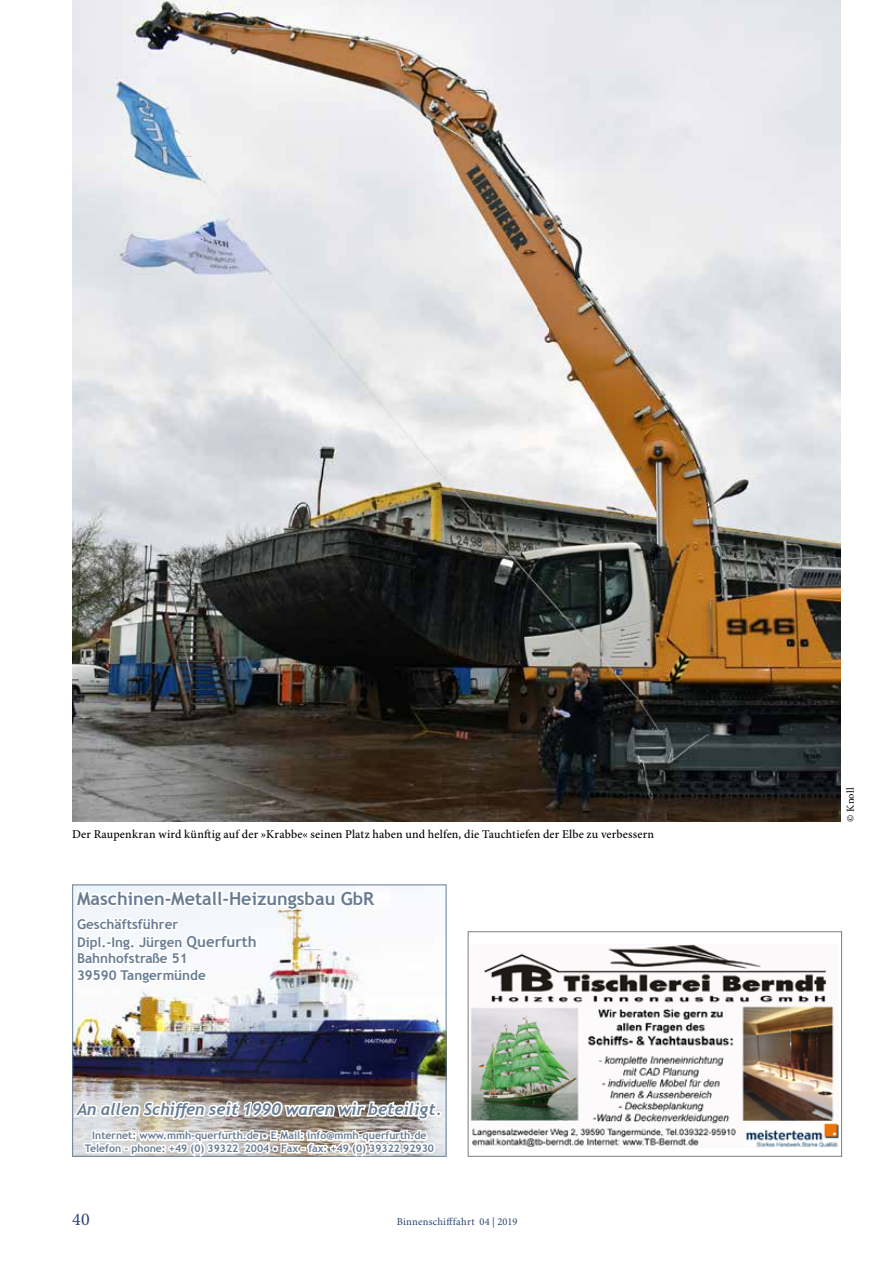
<style>
.page{position:relative;width:893px;height:1263px;background:#fff}
.page>*{position:absolute;margin:0;border:0;box-sizing:border-box;transform-origin:0 0}
.t1{font:700 18px "Trebuchet MS";color:#677c93}
.t2{font:18px "Minion Pro";color:#2a426f}
.t3{font:italic 700 16.5px "Trebuchet";color:#677c93}
.t4{font:700 13.5px/18px "Trebuchet MS";color:#677c93}
.t5{font:500 12px "Minion Pro";letter-spacing:.01em;color:#000}
.t6{font:700 10.5px/12.6px "Trebuchet MS";color:#677c93;text-align:center}
.t7{font:10.5px "Minion Pro";letter-spacing:.02em;color:#2a426f}
.t8{font:10.5px "Minion Pro";color:#000}
.s1{font-size:15px}
</style>
<div class="page">
<img style="left:74px;top:886px;width:370px;height:211px">
<svg style="left:74px;top:886px;width:305px;height:99px"></svg>
<svg style="left:72px;top:1097px;width:372px;height:60px"></svg>
<div style="left:468px;top:931px;width:374px;height:226px;border:1px solid #7c7c7c"></div>
<img style="left:471px;top:944px;width:367px;height:203px">
<img style="left:72px;top:0;width:768px;height:821px">
<p class="t5" style="left:72px;top:827px;width:583px">Der Raupenkran wird künftig auf der »Krabbe« seinen Platz haben und helfen, die Tauchtiefen der Elbe zu verbessern</p>
<h1 class="t1" style="left:77px;top:887px;width:299px">Maschinen-Metall-Heizungsbau GbR</h1>
<p class="t4" style="left:77px;top:915px;width:181px">Geschäftsführer<br>Dipl.-Ing. Jürgen <span class="s1">Querfurth</span></p>
<p class="t4" style="left:77px;top:950px;width:130px;line-height:16.2px">Bahnhofstraße 51<br>39590 Tangermünde</p>
<h2 class="t3" style="left:77px;top:1099px;width:366px">An allen Schiffen seit 1990 waren wir beteiligt.</h2>
<p class="t6" style="left:85px;top:1129px;width:351px">Internet: www.mmh-querfurth.de • E-Mail: info@mmh-querfurth.de<br>Telefon - phone: +49 (0) 39322 2004 • Fax - fax: +49 (0) 39322 92930</p>
<h1 class="t2" style="left:72px;top:1208px;width:19px">40</h1>
<p class="t7" style="left:397px;top:1215px;width:122px">Binnenschifffahrt 04 | 2019</p>
<p class="t8" style="left:844px;top:821px;width:36px;rotate:-90deg">© Knoll</p>
</div>
